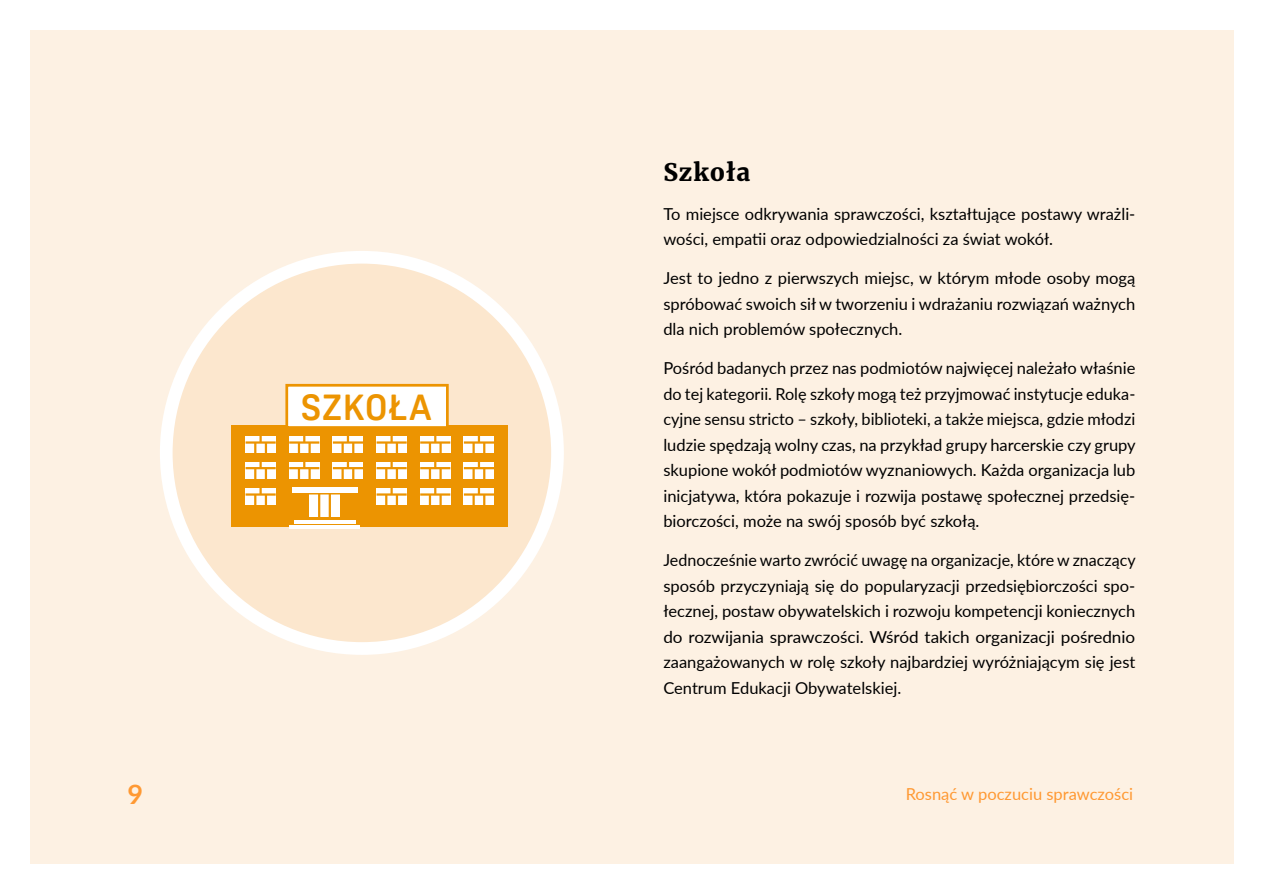
<style>
.page{position:relative;width:1263px;height:893px;background:#fff}
.page>*{position:absolute;margin:0;border:0;box-sizing:border-box;transform-origin:0 0}
.t1{font:700 35.4px "Oscine";letter-spacing:.03em;color:#ec9401}
.t2{font:700 27px "Lato";color:#f93}
.t3{font:900 24px "Merriweather";letter-spacing:.04em;color:#000}
.t4{font:16.5px/25.5px "Lato";color:#000;text-align:justify}
.t5{font:16.5px "Lato";color:#f93}
</style>
<div class="page">
<div style="left:30px;top:30px;width:1203px;height:833px;background:#fdf1e3"></div>
<svg style="left:166px;top:257px;width:388px;height:388px;fill:#fce7ce"></svg>
<div style="left:231px;top:425px;width:276px;height:102px;background:#ec9401"></div>
<div style="left:246px;top:436px;width:30px;height:17px;background:#fff"></div>
<hr style="left:246px;top:441px;width:30px;height:3px;background:#ec9401">
<svg style="left:254px;top:436px;width:13px;height:17px"></svg>
<div style="left:289px;top:436px;width:30px;height:17px;background:#fff"></div>
<hr style="left:289px;top:441px;width:30px;height:3px;background:#ec9401">
<svg style="left:298px;top:436px;width:13px;height:17px"></svg>
<div style="left:333px;top:436px;width:30px;height:17px;background:#fff"></div>
<hr style="left:333px;top:441px;width:30px;height:3px;background:#ec9401">
<svg style="left:341px;top:436px;width:13px;height:17px"></svg>
<div style="left:377px;top:436px;width:30px;height:17px;background:#fff"></div>
<hr style="left:377px;top:441px;width:30px;height:3px;background:#ec9401">
<svg style="left:385px;top:436px;width:13px;height:17px"></svg>
<div style="left:420px;top:436px;width:30px;height:17px;background:#fff"></div>
<hr style="left:420px;top:441px;width:30px;height:3px;background:#ec9401">
<svg style="left:429px;top:436px;width:13px;height:17px"></svg>
<div style="left:464px;top:436px;width:30px;height:17px;background:#fff"></div>
<hr style="left:464px;top:441px;width:30px;height:3px;background:#ec9401">
<svg style="left:472px;top:436px;width:13px;height:17px"></svg>
<div style="left:246px;top:462px;width:30px;height:17px;background:#fff"></div>
<hr style="left:246px;top:467px;width:30px;height:2px;background:#ec9401">
<svg style="left:254px;top:462px;width:13px;height:17px"></svg>
<div style="left:289px;top:462px;width:30px;height:17px;background:#fff"></div>
<hr style="left:289px;top:467px;width:30px;height:2px;background:#ec9401">
<svg style="left:298px;top:462px;width:13px;height:17px"></svg>
<div style="left:333px;top:462px;width:30px;height:17px;background:#fff"></div>
<hr style="left:333px;top:467px;width:30px;height:2px;background:#ec9401">
<svg style="left:341px;top:462px;width:13px;height:17px"></svg>
<div style="left:377px;top:462px;width:30px;height:17px;background:#fff"></div>
<hr style="left:377px;top:467px;width:30px;height:2px;background:#ec9401">
<svg style="left:385px;top:462px;width:13px;height:17px"></svg>
<div style="left:420px;top:462px;width:30px;height:17px;background:#fff"></div>
<hr style="left:420px;top:467px;width:30px;height:2px;background:#ec9401">
<svg style="left:429px;top:462px;width:13px;height:17px"></svg>
<div style="left:464px;top:462px;width:30px;height:17px;background:#fff"></div>
<hr style="left:464px;top:467px;width:30px;height:2px;background:#ec9401">
<svg style="left:472px;top:462px;width:13px;height:17px"></svg>
<div style="left:246px;top:488px;width:30px;height:17px;background:#fff"></div>
<hr style="left:246px;top:493px;width:30px;height:3px;background:#ec9401">
<svg style="left:254px;top:488px;width:13px;height:17px"></svg>
<div style="left:377px;top:488px;width:30px;height:17px;background:#fff"></div>
<hr style="left:377px;top:493px;width:30px;height:3px;background:#ec9401">
<svg style="left:385px;top:488px;width:13px;height:17px"></svg>
<div style="left:420px;top:488px;width:30px;height:17px;background:#fff"></div>
<hr style="left:420px;top:493px;width:30px;height:3px;background:#ec9401">
<svg style="left:429px;top:488px;width:13px;height:17px"></svg>
<div style="left:464px;top:488px;width:30px;height:17px;background:#fff"></div>
<hr style="left:464px;top:493px;width:30px;height:3px;background:#ec9401">
<svg style="left:472px;top:488px;width:13px;height:17px"></svg>
<div style="left:309px;top:489px;width:31px;height:28px;background:#fff"></div>
<hr style="left:308px;top:492px;width:33px;height:2px;background:#ec9401">
<hr style="left:318px;top:493px;width:2px;height:24px;background:#ec9401">
<hr style="left:329px;top:493px;width:2px;height:24px;background:#ec9401">
<div style="left:292px;top:487px;width:65px;height:5px;background:#fff"></div>
<hr style="left:289px;top:525px;width:71px;height:3px;background:#fff">
<hr style="left:294px;top:520px;width:62px;height:3px;background:#fff">
<div style="left:287px;top:385px;width:160px;height:42px;background:#fff"></div>
<div style="left:285px;top:384px;width:164px;height:45px;border:3px solid #ec9401"></div>
<div style="left:160px;top:251px;width:404px;height:404px;border:13px solid #fff;border-radius:50%"></div>
<h1 class="t1" style="left:301px;top:388px;width:132px">SZKOŁA</h1>
<h3 class="t3" style="left:663px;top:155px;width:88px">Szkoła</h3>
<p class="t4" style="left:663px;top:200px;width:473px">To miejsce odkrywania sprawczości, kształtujące postawy wrażli&shy;wości, empatii oraz odpowiedzialności za świat wokół.</p>
<p class="t4" style="left:663px;top:265px;width:473px">Jest to jedno z pierwszych miejsc, w którym młode osoby mogą spróbować swoich sił w tworzeniu i wdrażaniu rozwiązań ważnych dla nich problemów społecznych.</p>
<p class="t4" style="left:663px;top:355px;width:474px">Pośród badanych przez nas podmiotów najwięcej należało właśnie do tej kategorii. Rolę szkoły mogą też przyjmować instytucje eduka&shy;cyjne sensu stricto – szkoły, biblioteki, a także miejsca, gdzie młodzi ludzie spędzają wolny czas, na przykład grupy harcerskie czy grupy skupione wokół podmiotów wyznaniowych. Każda organizacja lub inicjatywa, która pokazuje i rozwija postawę społecznej przedsię&shy;biorczości, może na swój sposób być szkołą.</p>
<p class="t4" style="left:663px;top:547px;width:474px">Jednocześnie warto zwrócić uwagę na organizacje, które w znaczący sposób przyczyniają się do popularyzacji przedsiębiorczości spo&shy;łecznej, postaw obywatelskich i rozwoju kompetencji koniecznych do rozwijania sprawczości. Wśród takich organizacji pośrednio zaangażowanych w rolę szkoły najbardziej wyróżniającym się jest Centrum Edukacji Obywatelskiej.</p>
<h2 class="t2" style="left:128px;top:774px;width:17px">9</h2>
<p class="t5" style="left:906px;top:782px;width:229px">Rosnąć w poczuciu sprawczości</p>
</div>
